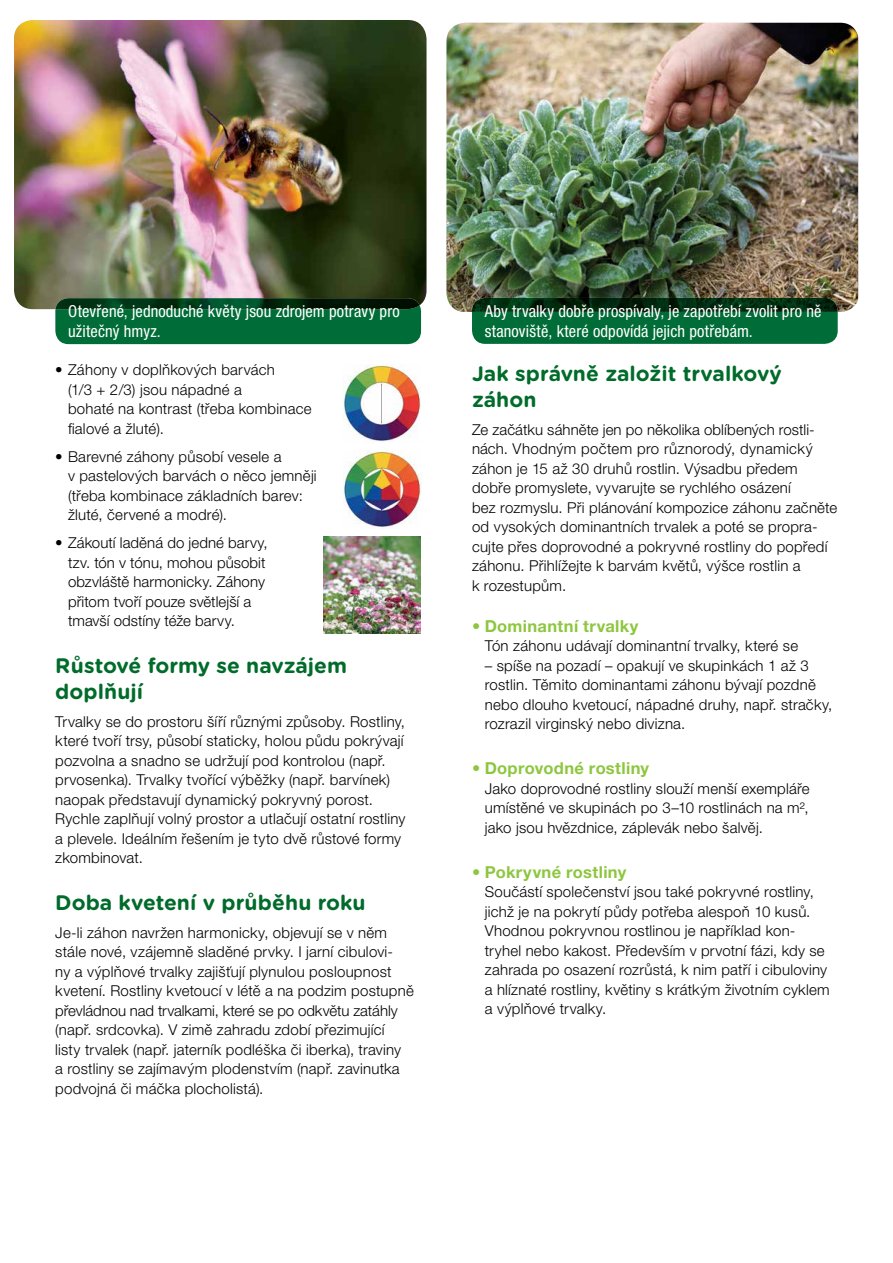
<style>
.page{position:relative;width:893px;height:1263px;background:#fff}
.page>*{position:absolute;margin:0;border:0;box-sizing:border-box;transform-origin:0 0}
.t1{font:700 21px/25.5px "Gotham Rounded";color:#006b2a}
.t2{font:condensed 16.5px/19.5px "Helvetica Neue LT Pro";letter-spacing:.005em;color:#fff}
.t3{font:700 16.5px "Helvetica Neue LT Pro";letter-spacing:.02em;color:#8dc63f}
.t4{font:300 15px/19.5px "Helvetica Neue LT Pro";letter-spacing:.015em;color:#000}
</style>
<div class="page">
<img style="left:446px;top:23px;width:412px;height:289px">
<img style="left:14px;top:20px;width:412px;height:289px">
<div style="left:55px;top:305px;width:366px;height:39px;background:#006d38"></div>
<img style="left:56px;top:298px;width:364px;height:11px">
<div style="left:472px;top:312px;width:366px;height:32px;background:#006d38"></div>
<img style="left:472px;top:298px;width:366px;height:14px">
<img style="left:343px;top:365px;width:78px;height:78px">
<img style="left:343px;top:450px;width:78px;height:78px">
<img style="left:323px;top:536px;width:98px;height:98px">
<p class="t2" style="left:68px;top:302px;width:333px">Otevřené, jednoduché květy jsou zdrojem potravy pro užitečný hmyz.</p>
<p class="t2" style="left:485px;top:301px;width:338px">Aby trvalky dobře prospívaly, je zapotřebí zvolit pro ně stanoviště, které odpovídá jejich potřebám.</p>
<p class="t4" style="left:68px;top:360px;width:245px;text-indent:-13px">• Záhony v doplňkových barvách<br>(1/3 + 2/3) jsou nápadné a<br>bohaté na kontrast (třeba kombinace fialové a žluté).</p>
<p class="t4" style="left:68px;top:446px;width:250px;text-indent:-13px">• Barevné záhony působí vesele a<br>v pastelových barvách o něco jemněji (třeba kombinace základních barev: žluté, červené a modré).</p>
<p class="t4" style="left:68px;top:533px;width:201px;text-indent:-13px">• Zákoutí laděná do jedné barvy, tzv. tón v tónu, mohou působit obzvláště harmonicky. Záhony přitom tvoří pouze světlejší a tmavší odstíny téže barvy.</p>
<h1 class="t1" style="left:55px;top:652px;width:293px">Růstové formy se navzájem doplňují</h1>
<p class="t4" style="left:55px;top:711px;width:352px">Trvalky se do prostoru šíří různými způsoby. Rostliny, které tvoří trsy, působí staticky, holou půdu pokrývají pozvolna a snadno se udržují pod kontrolou (např. prvosenka). Trvalky tvořící výběžky (např. barvínek) naopak představují dynamický pokryvný porost.<br>Rychle zaplňují volný prostor a utlačují ostatní rostliny a plevele. Ideálním řešením je tyto dvě růstové formy zkombinovat.</p>
<h1 class="t1" style="left:55px;top:889px;width:312px">Doba kvetení v průběhu roku</h1>
<p class="t4" style="left:55px;top:922px;width:360px">Je-li záhon navržen harmonicky, objevují se v něm stále nové, vzájemně sladěné prvky. I jarní cibulovi-<br>ny a výplňové trvalky zajišťují plynulou posloupnost kvetení. Rostliny kvetoucí v létě a na podzim postupně převládnou nad trvalkami, které se po odkvětu zatáhly (např. srdcovka). V zimě zahradu zdobí přezimující<br>listy trvalek (např. jaterník podléška či iberka), traviny<br>a rostliny se zajímavým plodenstvím (např. zavinutka podvojná či máčka plocholistá).</p>
<h1 class="t1" style="left:472px;top:360px;width:311px">Jak správně založit trvalkový záhon</h1>
<p class="t4" style="left:472px;top:420px;width:367px">Ze začátku sáhněte jen po několika oblíbených rostli&shy;nách. Vhodným počtem pro různorodý, dynamický záhon je 15 až 30 druhů rostlin. Výsadbu předem dobře promyslete, vyvarujte se rychlého osázení<br>bez rozmyslu. Při plánování kompozice záhonu začněte od vysokých dominantních trvalek a poté se propra&shy;cujte přes doprovodné a pokryvné rostliny do popředí záhonu. Přihlížejte k barvám květů, výšce rostlin a<br>k rozestupům.</p>
<p class="t3" style="left:472px;top:616px;width:168px">• Dominantní trvalky</p>
<p class="t4" style="left:485px;top:636px;width:315px">Tón záhonu udávají dominantní trvalky, které se</p>
<p class="t4" style="left:485px;top:655px;width:349px">– spíše na pozadí – opakují ve skupinkách 1 až 3 rostlin. Těmito dominantami záhonu bývají pozdně nebo dlouho kvetoucí, nápadné druhy, např. stračky, rozrazil virginský nebo divizna.</p>
<p class="t3" style="left:472px;top:758px;width:179px">• Doprovodné rostliny</p>
<p class="t4" style="left:485px;top:778px;width:326px;text-align:justify">Jako doprovodné rostliny slouží menší exempláře umístěné ve skupinách po 3–10 rostlinách na m², jako jsou hvězdnice, záplevák nebo šalvěj.</p>
<p class="t3" style="left:472px;top:862px;width:156px">• Pokryvné rostliny</p>
<p class="t4" style="left:485px;top:882px;width:346px">Součástí společenství jsou také pokryvné rostliny, jichž je na pokrytí půdy potřeba alespoň 10 kusů.<br>Vhodnou pokryvnou rostlinou je například kon&shy;tryhel nebo kakost. Především v prvotní fázi, kdy se zahrada po osazení rozrůstá, k nim patří i cibuloviny a hlíznaté rostliny, květiny s krátkým životním cyklem a výplňové trvalky.</p>
</div>
